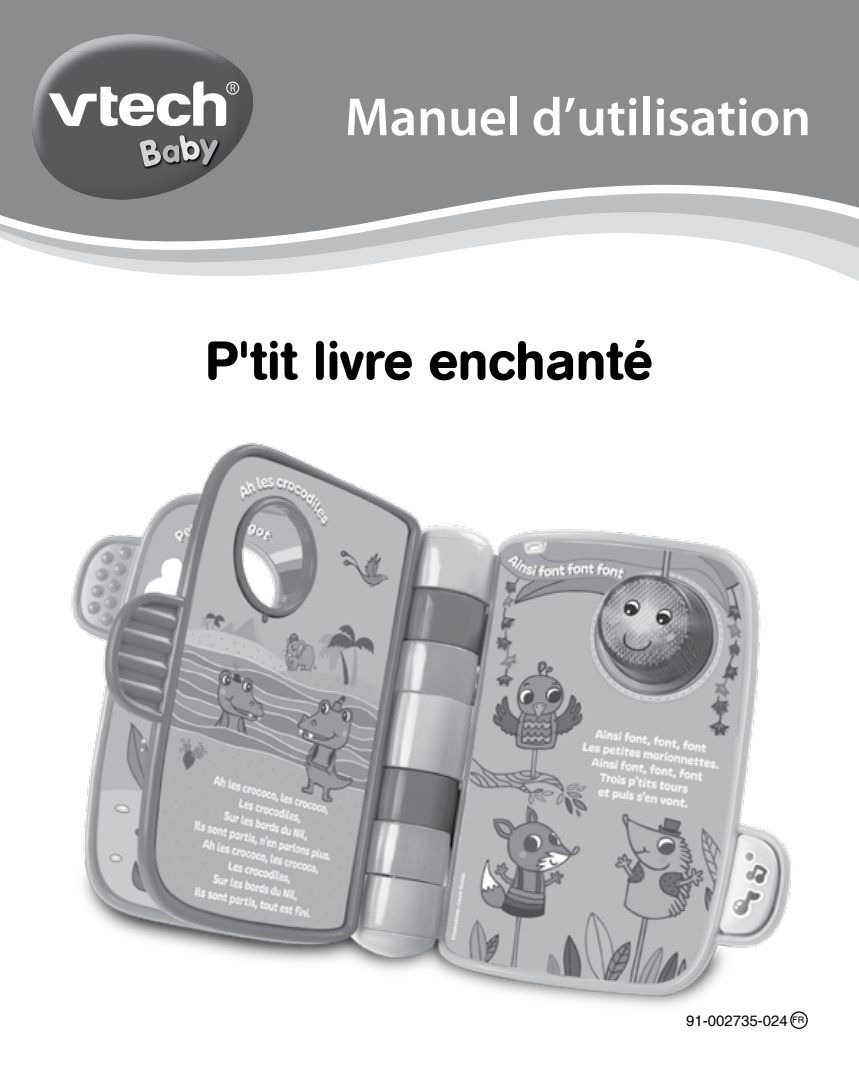
<style>
.page{position:relative;width:859px;height:1080px;background:#fff}
.page>*{position:absolute;margin:0;border:0;box-sizing:border-box;transform-origin:0 0}
.t1{font:600 54px "Myriad Pro";color:#fff}
.t2{font:500 54px "AG Book Rounded";color:#000}
.t3{font:600 48px "Myriad Pro";color:#fff}
.t4{font:48px "Myriad Headline";color:#fff}
.t5{font:15px "Helvetica";color:#000}
</style>
<div class="page">
<img style="left:71px;top:442px;width:737px;height:587px">
<svg style="left:97px;top:265px;width:762px;height:16px"></svg>
<svg style="left:44px;top:253px;width:815px;height:12px"></svg>
<svg style="left:17px;top:244px;width:842px;height:9px"></svg>
<svg style="left:0;top:0;width:859px;height:244px;background:#96989a"></svg>
<svg style="left:32px;top:34px;width:230px;height:166px;background:#6b6c6e"></svg>
<img style="left:44px;top:165px;width:173px;height:35px">
<img style="left:240px;top:70px;width:13px;height:71px">
<img style="left:66px;top:34px;width:147px;height:18px">
<img style="left:32px;top:52px;width:34px;height:88px">
<svg style="left:139px;top:135px;width:82px;height:34px"></svg>
<svg style="left:139px;top:135px;width:79px;height:32px;background:#7c7d7f"></svg>
<svg style="left:49px;top:82px;width:190px;height:44px"></svg>
<div style="left:790px;top:1011px;width:18px;height:18px;border:1px solid #000;border-radius:50%"></div>
<p class="t3" style="left:519px;top:80px;width:290px">User's Manual</p>
<p class="t1" style="left:345px;top:83px;width:468px">Manuel d’utilisation</p>
<p class="t4" style="left:455px;top:94px;width:185px">MANUEL</p>
<p class="t2" style="left:205px;top:329px;width:449px">P'tit livre enchanté</p>
<p class="t5" style="left:686px;top:1012px;width:120px">91-002735-024 <sup>FR</sup></p>
</div>
